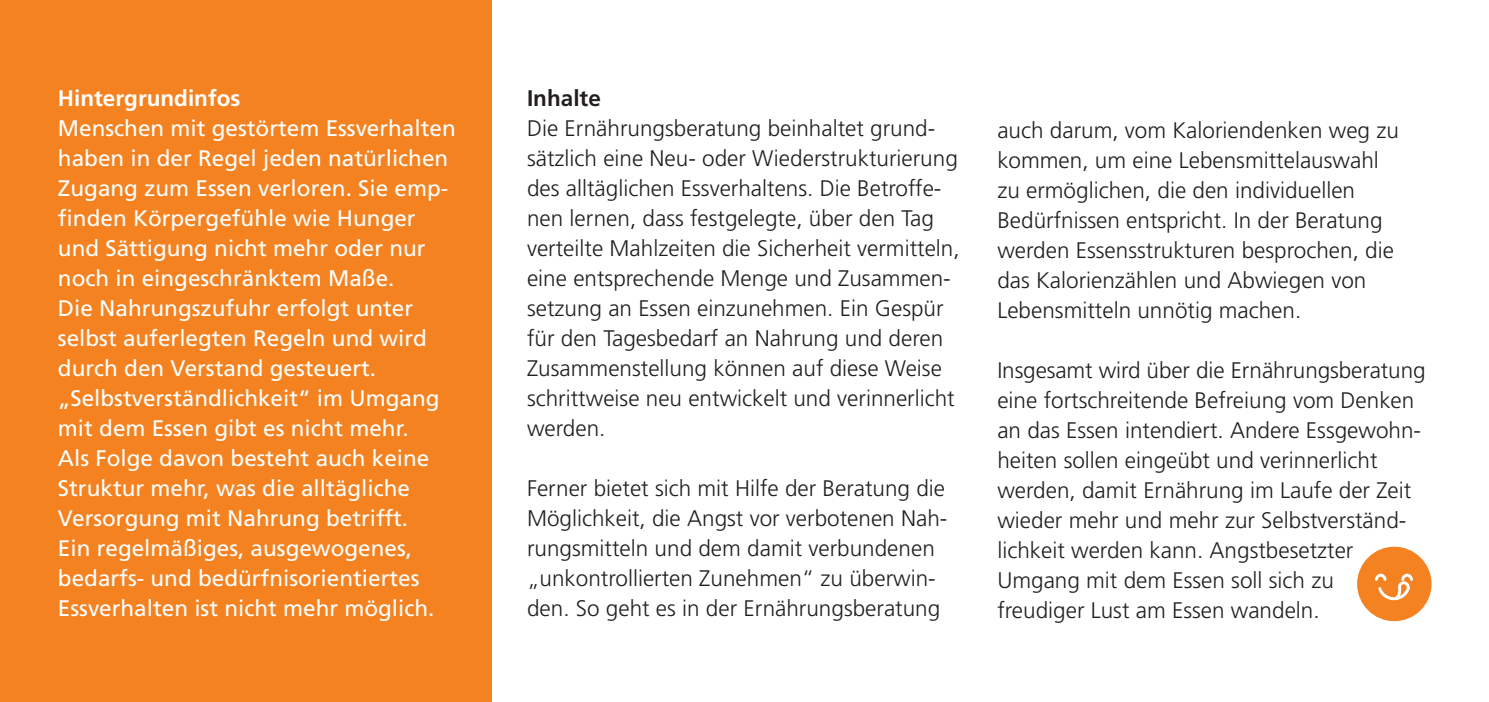
<style>
.page{position:relative;width:1489px;height:702px;background:#fff}
.page>*{position:absolute;margin:0;border:0;box-sizing:border-box;transform-origin:0 0}
.t1{font:300 22.5px/30px "Frutiger";color:#231f20}
.t2{font:22.5px/30px "Frutiger";color:#fff}
.t3{font:700 22.5px "Frutiger";color:#fff}
.t4{font:700 22.5px "Frutiger";color:#231f20}
</style>
<div class="page">
<div style="left:0;top:0;width:491px;height:702px;background:#f58220"></div>
<div style="left:1356px;top:546px;width:75px;height:75px;background:#f58220;border-radius:50%"></div>
<svg style="left:1374px;top:573px;width:38px;height:27px"></svg>
<p class="t3" style="left:58px;top:85px;width:184px">Hintergrundinfos</p>
<p class="t2" style="left:58px;top:113px;width:399px">Menschen mit gestörtem Essverhalten haben in der Regel jeden natürlichen Zugang zum Essen verloren. Sie emp&shy;finden Körpergefühle wie Hunger und Sättigung nicht mehr oder nur noch in eingeschränktem Maße.<br>Die Nahrungszufuhr erfolgt unter selbst auferlegten Regeln und wird durch den Verstand gesteuert. „Selbstverständlichkeit“ im Umgang mit dem Essen gibt es nicht mehr.<br>Als Folge davon besteht auch keine Struktur mehr, was die alltägliche Versorgung mit Nahrung betrifft.<br>Ein regelmäßiges, ausgewogenes, bedarfs- und bedürfnisorientiertes Essverhalten ist nicht mehr möglich.</p>
<p class="t4" style="left:527px;top:85px;width:75px">Inhalte</p>
<p class="t1" style="left:527px;top:113px;width:434px">Die Ernährungsberatung beinhaltet grund&shy;sätzlich eine Neu- oder Wiederstrukturierung des alltäglichen Essverhaltens. Die Betroffe&shy;nen lernen, dass festgelegte, über den Tag verteilte Mahlzeiten die Sicherheit vermitteln, eine entsprechende Menge und Zusammen&shy;setzung an Essen einzunehmen. Ein Gespür für den Tagesbedarf an Nahrung und deren Zusammenstellung können auf diese Weise schrittweise neu entwickelt und verinnerlicht werden.</p>
<p class="t1" style="left:527px;top:473px;width:422px">Ferner bietet sich mit Hilfe der Beratung die Möglichkeit, die Angst vor verbotenen Nah&shy;rungsmitteln und dem damit verbundenen „unkontrollierten Zunehmen“ zu überwin&shy;den. So geht es in der Ernährungsberatung</p>
<p class="t1" style="left:997px;top:115px;width:403px">auch darum, vom Kaloriendenken weg zu kommen, um eine Lebensmittelauswahl zu ermöglichen, die den individuellen Bedürfnissen entspricht. In der Beratung werden Essensstrukturen besprochen, die das Kalorienzählen und Abwiegen von Lebensmitteln unnötig machen.</p>
<p class="t1" style="left:997px;top:355px;width:429px">Insgesamt wird über die Ernährungsberatung eine fortschreitende Befreiung vom Denken an das Essen intendiert. Andere Essgewohn&shy;heiten sollen eingeübt und verinnerlicht werden, damit Ernährung im Laufe der Zeit wieder mehr und mehr zur Selbstverständ&shy;lichkeit werden kann. Angstbesetzter Umgang mit dem Essen soll sich zu freudiger Lust am Essen wandeln.</p>
</div>
